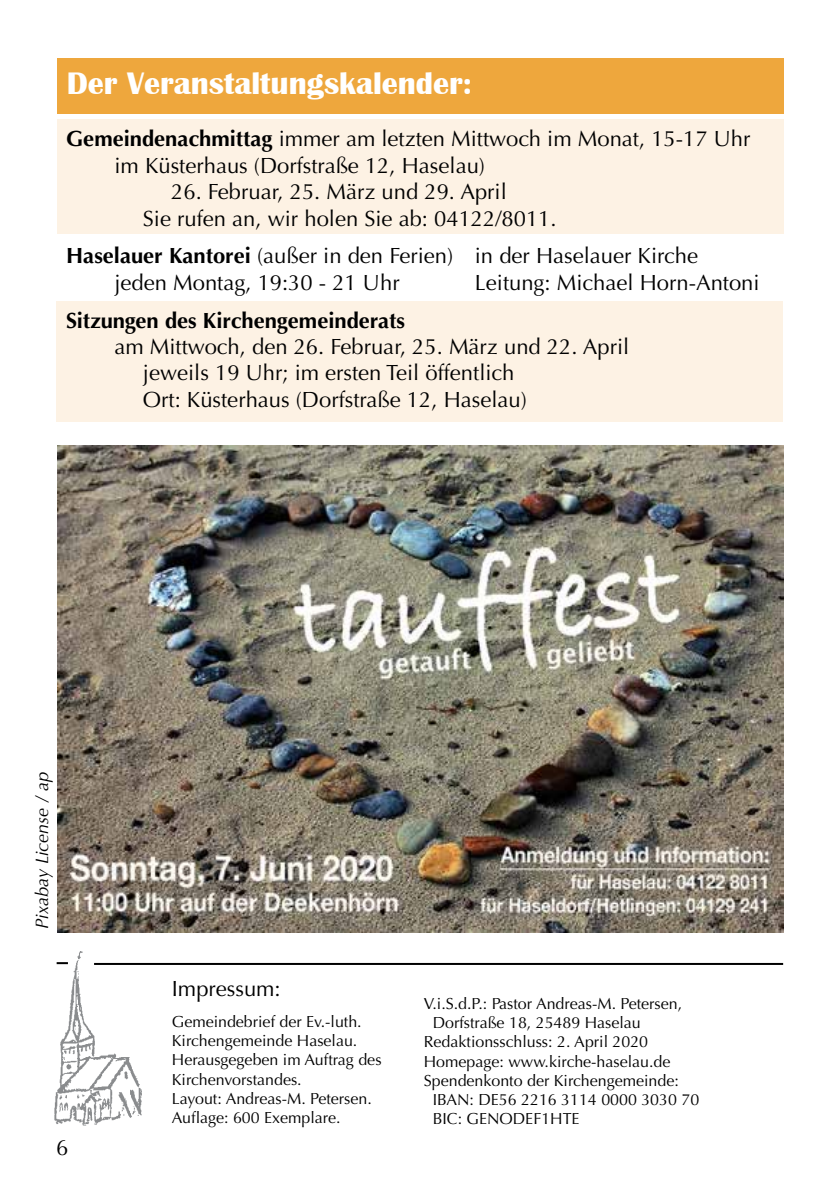
<style>
.page{position:relative;width:840px;height:1191px;background:#fff}
.page>*{position:absolute;margin:0;border:0;box-sizing:border-box;transform-origin:0 0}
.t1{font:700 32px "Britannic";color:#fff}
.t2{font:22px/26.4px "Optima";color:#000}
.t3{font:700 22px "Optima";color:#000}
.t4{font:italic 18px "Optima";color:#000}
.t5{font:16px/19.2px "Optima";color:#000}
.s1{font-weight:700}
</style>
<div class="page">
<div style="left:56px;top:301px;width:726px;height:121px;background:#fdf2e4"></div>
<div style="left:57px;top:119px;width:725px;height:115px;background:#fdf2e4"></div>
<hr style="left:94px;top:963px;width:688px;height:2px;background:#000">
<img style="left:54px;top:951px;width:88px;height:174px">
<div style="left:57px;top:58px;width:725px;height:55px;background:#eea73d"></div>
<img style="left:58px;top:445px;width:724px;height:487px">
<h1 class="t1" style="left:67px;top:65px;width:406px">Der Veranstaltungskalender:</h1>
<p class="t2" style="left:114px;top:126px;width:637px;text-indent:-48px"><span class="s1">Gemeindenachmittag</span> immer am letzten Mittwoch im Monat, 15-17 Uhr im Küsterhaus (Dorfstraße 12, Haselau)</p>
<p class="t2" style="left:143px;top:179px;width:415px;text-indent:28px">26. Februar, 25. März und 29. April<br>Sie rufen an, wir holen Sie ab: 04122/8011.</p>
<p class="t2" style="left:114px;top:243px;width:585px;text-indent:-48px"><span class="s1">Haselauer Kantorei</span> (außer in den Ferien) in der Haselauer Kirche jeden Montag, 19:30 - 21 Uhr</p>
<p class="t2" style="left:474px;top:269px;width:286px">Leitung: Michael Horn-Antoni</p>
<p class="t3" style="left:66px;top:307px;width:340px">Sitzungen des Kirchengemeinderats</p>
<p class="t2" style="left:143px;top:333px;width:487px;text-indent:-28px">am Mittwoch, den 26. Februar, 25. März und 22. April jeweils 19 Uhr; im ersten Teil öffentlich<br>Ort: Küsterhaus (Dorfstraße 12, Haselau)</p>
<p class="t4" style="left:32px;top:928px;width:158px;rotate:-90deg">Pixabay License / ap</p>
<p class="t2" style="left:172px;top:975px;width:110px">Impressum:</p>
<p class="t5" style="left:172px;top:1012px;width:211px">Gemeindebrief der Ev.-luth.<br>Kirchengemeinde Haselau.<br>Herausgegeben im Auftrag des<br>Kirchenvorstandes.<br>Layout: Andreas-M. Petersen.<br>Auflage: 600 Exemplare.</p>
<p class="t5" style="left:423px;top:994px;width:260px">V.i.S.d.P.: Pastor Andreas-M. Petersen,</p>
<p class="t5" style="left:432px;top:1013px;width:209px">Dorfstraße 18, 25489 Haselau</p>
<p class="t5" style="left:423px;top:1032px;width:226px">Redaktionsschluss: 2. April 2020</p>
<p class="t5" style="left:423px;top:1051px;width:248px">Homepage: www.kirche-haselau.de</p>
<p class="t5" style="left:423px;top:1070px;width:256px">Spendenkonto der Kirchengemeinde:</p>
<p class="t5" style="left:432px;top:1090px;width:268px">IBAN: DE56 2216 3114 0000 3030 70</p>
<p class="t5" style="left:432px;top:1109px;width:148px">BIC: GENODEF1HTE</p>
<p class="t2" style="left:56px;top:1134px;width:14px">6</p>
</div>
